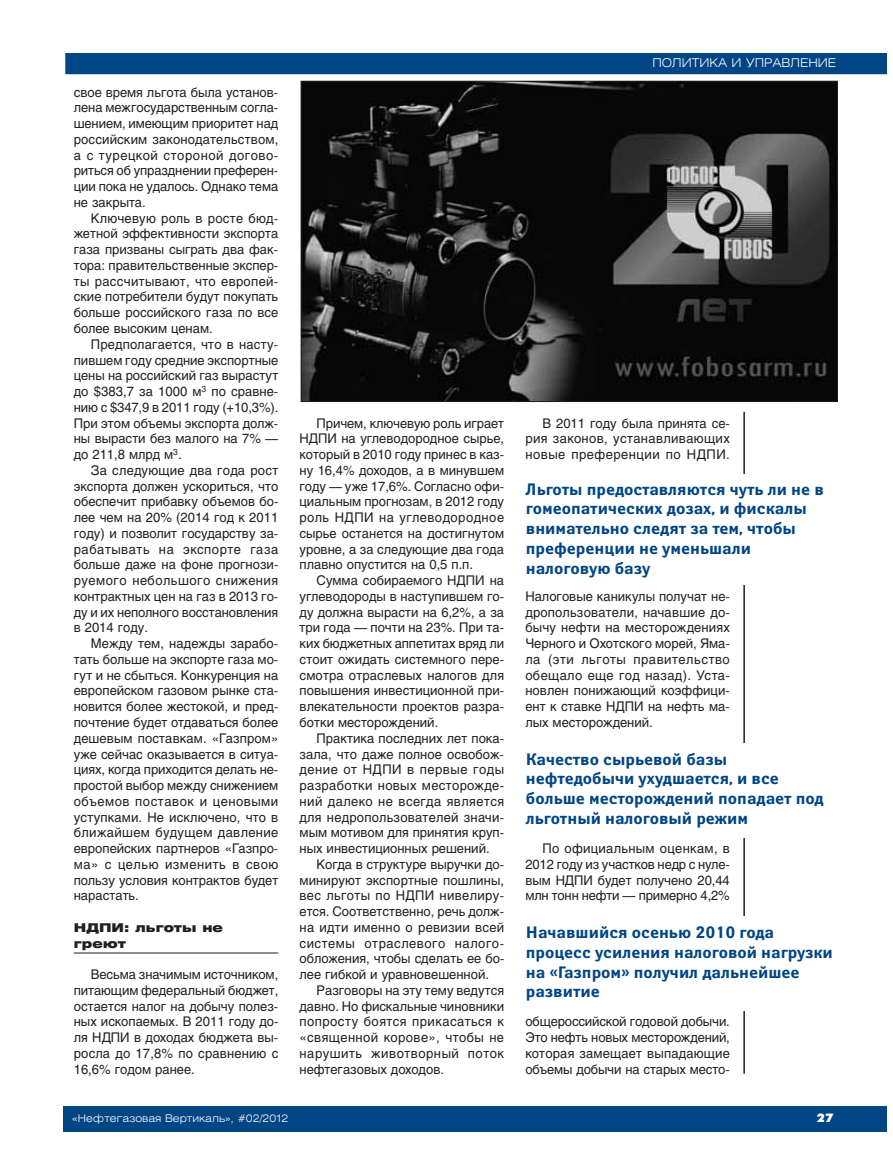
<style>
.page{position:relative;width:893px;height:1170px;background:#fff}
.page>*{position:absolute;margin:0;border:0;box-sizing:border-box;transform-origin:0 0}
.t1{font:700 16.5px/19.8px "Yanus C";color:#004584}
.t2{font:13.2px/15.8px "Helios";color:#231f20;text-align:justify}
.t3{font:300 12px "Helios Ext";color:#fff}
.t4{font:900 12px/15.8px "Helios Ext";letter-spacing:.005em;color:#231f20}
.t5{font:12px "Futura Futuris XC";color:#fff}
.t6{font:300 10.5px "Helios Ext";color:#fff}
</style>
<div class="page">
<div style="left:64px;top:1106px;width:823px;height:25px;background:#004584"></div>
<hr style="left:74px;top:952px;width:204px;height:1px;background:#231f20">
<div style="left:65px;top:53px;width:822px;height:21px;background:#004584"></div>
<div style="left:64px;top:51px;width:825px;height:25px;border:2px solid #fff"></div>
<hr style="left:743px;top:412px;width:2px;height:661px;background:#231f20">
<div style="left:526px;top:475px;width:312px;height:110px;background:#fff"></div>
<div style="left:526px;top:742px;width:312px;height:95px;background:#fff"></div>
<div style="left:526px;top:916px;width:312px;height:94px;background:#fff"></div>
<img style="left:303px;top:83px;width:533px;height:317px">
<p class="t2" style="left:74px;top:85px;width:206px">свое время льгота была установ&shy;лена межгосударственным согла&shy;шением, имеющим приоритет над российским законодательством, а с турецкой стороной догово&shy;риться об упразднении преферен&shy;ции пока не удалось. Однако тема не закрыта.</p>
<p class="t2" style="left:74px;top:211px;width:206px;text-indent:17px">Ключевую роль в росте бюд&shy;жетной эффективности экспорта газа призваны сыграть два фак&shy;тора: правительственные экспер&shy;ты рассчитывают, что европей&shy;ские потребители будут покупать больше российского газа по все более высоким ценам.</p>
<p class="t2" style="left:74px;top:337px;width:206px;text-indent:17px">Предполагается, что в насту&shy;пившем году средние экспортные цены на российский газ вырастут до $383,7 за 1000 м<sup>3</sup> по сравне&shy;нию с $347,9 в 2011 году (+10,3%).<br>При этом объемы экспорта долж&shy;ны вырасти без малого на 7% — до 211,8 млрд м<sup>3</sup>.</p>
<p class="t2" style="left:74px;top:463px;width:206px;text-indent:17px">За следующие два года рост экспорта должен ускориться, что обеспечит прибавку объемов бо&shy;лее чем на 20% (2014 год к 2011 году) и позволит государству за&shy;рабатывать на экспорте газа больше даже на фоне прогнози&shy;руемого небольшого снижения контрактных цен на газ в 2013 го&shy;ду и их неполного восстановления в 2014 году.</p>
<p class="t2" style="left:74px;top:637px;width:206px;text-indent:17px">Между тем, надежды зарабо&shy;тать больше на экспорте газа мо&shy;гут и не сбыться. Конкуренция на европейском газовом рынке ста&shy;новится более жестокой, и пред&shy;почтение будет отдаваться более дешевым поставкам. «Газпром» уже сейчас оказывается в ситуа&shy;циях, когда приходится делать не&shy;простой выбор между снижением объемов поставок и ценовыми уступками. Не исключено, что в ближайшем будущем давление европейских партнеров «Газпро&shy;ма» с целью изменить в свою пользу условия контрактов будет нарастать.</p>
<p class="t4" style="left:74px;top:920px;width:151px">НДПИ: льготы не греют</p>
<p class="t2" style="left:74px;top:967px;width:206px;text-indent:17px">Весьма значимым источником, питающим федеральный бюджет, остается налог на добычу полез&shy;ных ископаемых. В 2011 году до&shy;ля НДПИ в доходах бюджета вы&shy;росла до 17,8% по сравнению с 16,6% годом ранее.</p>
<p class="t2" style="left:300px;top:416px;width:206px;text-indent:17px">Причем, ключевую роль играет НДПИ на углеводородное сырье, который в 2010 году принес в каз&shy;ну 16,4% доходов, а в минувшем году — уже 17,6%. Согласно офи&shy;циальным прогнозам, в 2012 году роль НДПИ на углеводородное сырье останется на достигнутом уровне, а за следующие два года плавно опустится на 0,5 п.п.</p>
<p class="t2" style="left:300px;top:574px;width:206px;text-indent:17px">Сумма собираемого НДПИ на углеводороды в наступившем го&shy;ду должна вырасти на 6,2%, а за три года — почти на 23%. При та&shy;ких бюджетных аппетитах вряд ли стоит ожидать системного пере&shy;смотра отраслевых налогов для повышения инвестиционной при&shy;влекательности проектов разра&shy;ботки месторождений.</p>
<p class="t2" style="left:300px;top:731px;width:206px;text-indent:17px">Практика последних лет пока&shy;зала, что даже полное освобож&shy;дение от НДПИ в первые годы разработки новых месторожде&shy;ний далеко не всегда является для недропользователей значи&shy;мым мотивом для принятия круп&shy;ных инвестиционных решений.</p>
<p class="t2" style="left:300px;top:857px;width:206px;text-indent:17px">Когда в структуре выручки до&shy;минируют экспортные пошлины, вес льготы по НДПИ нивелиру&shy;ется. Соответственно, речь долж&shy;на идти именно о ревизии всей системы отраслевого налого&shy;обложения, чтобы сделать ее бо&shy;лее гибкой и уравновешенной.</p>
<p class="t2" style="left:300px;top:983px;width:206px;text-indent:17px">Разговоры на эту тему ведутся давно. Но фискальные чиновники попросту боятся прикасаться к «священной корове», чтобы не нарушить животворный поток нефтегазовых доходов.</p>
<p class="t6" style="left:72px;top:1113px;width:217px">«Нефтегазовая Вертикаль», #02/2012</p>
<p class="t3" style="left:652px;top:58px;width:185px">ПОЛИТИКА И УПРАВЛЕНИЕ</p>
<p class="t2" style="left:525px;top:416px;width:206px;text-indent:17px">В 2011 году была принята се&shy;рия законов, устанавливающих новые преференции по НДПИ.</p>
<p class="t1" style="left:526px;top:480px;width:299px">Льготы предоставляются чуть ли не в гомеопатических дозах, и фискалы внимательно следят за тем, чтобы преференции не уменьшали налоговую базу</p>
<p class="t2" style="left:525px;top:589px;width:206px">Налоговые каникулы получат не&shy;дропользователи, начавшие до&shy;бычу нефти на месторождениях Черного и Охотского морей, Яма&shy;ла (эти льготы правительство обещало еще год назад). Уста&shy;новлен понижающий коэффици&shy;ент к ставке НДПИ на нефть ма&shy;лых месторождений.</p>
<p class="t1" style="left:526px;top:750px;width:299px">Качество сырьевой базы нефтедобычи ухудшается, и все больше месторождений попадает под льготный налоговый режим</p>
<p class="t2" style="left:525px;top:841px;width:206px;text-indent:17px">По официальным оценкам, в 2012 году из участков недр с нуле&shy;вым НДПИ будет получено 20,44 млн тонн нефти — примерно 4,2%</p>
<p class="t1" style="left:526px;top:923px;width:308px">Начавшийся осенью 2010 года процесс усиления налоговой нагрузки на «Газпром» получил дальнейшее развитие</p>
<p class="t2" style="left:525px;top:1015px;width:206px">общероссийской годовой добычи.<br>Это нефть новых месторождений, которая замещает выпадающие объемы добычи на старых место-</p>
<p class="t5" style="left:817px;top:1113px;width:18px">27</p>
</div>
